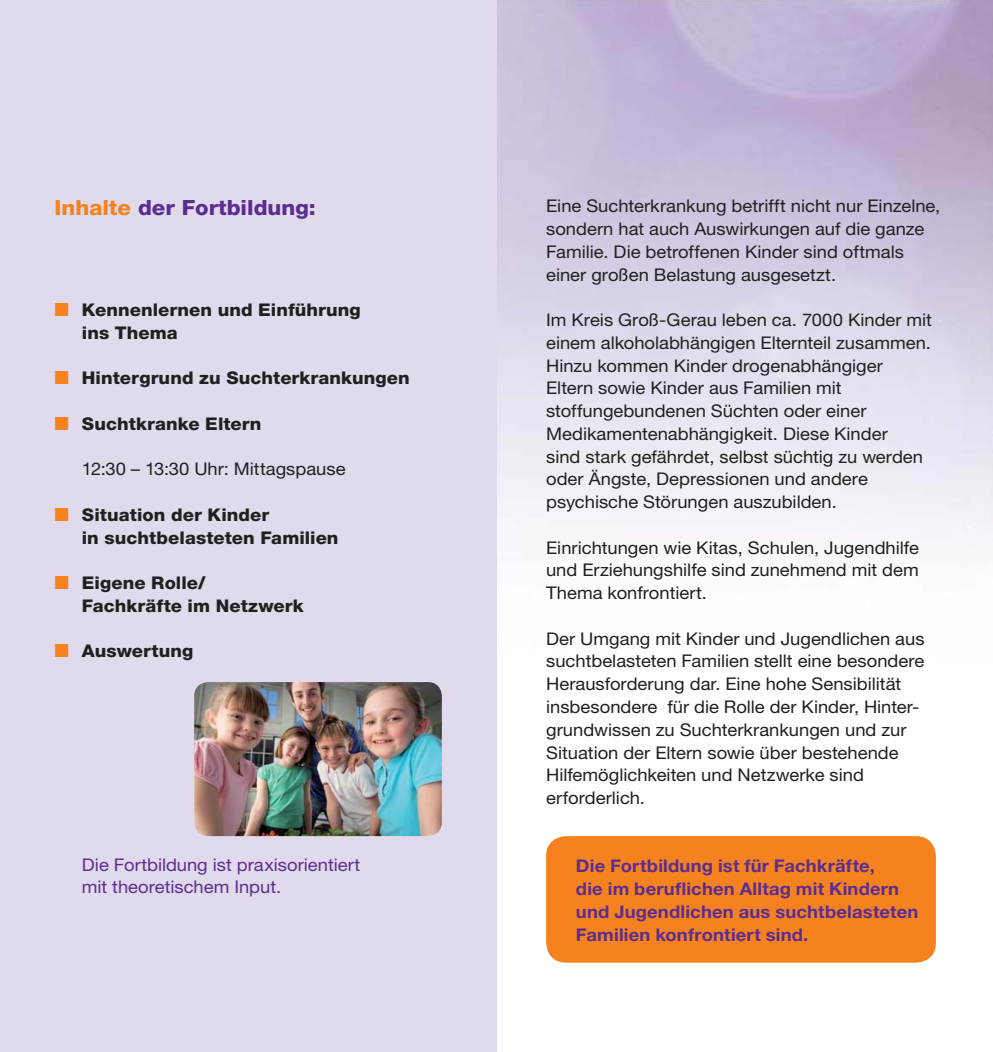
<style>
.page{position:relative;width:993px;height:1052px;background:#fff}
.page>*{position:absolute;margin:0;border:0;box-sizing:border-box;transform-origin:0 0}
.t1{font:800 21px "Helvetica Neue";color:#5c2d91;scale:1.05 1}
.t2{font:17.5px/22.8px "Helvetica Neue";color:#231f20;scale:1.05 1}
.t3{font:800 17.5px/22.8px "Helvetica Neue";letter-spacing:.005em;color:#231f20;scale:1.05 1}
.t4{font:700 17.5px/22.8px "Helvetica Neue";letter-spacing:.01em;color:#5c2d91;scale:1.05 1}
.t5{font:17.5px/22.8px "Helvetica Neue";letter-spacing:-.005em;color:#5c2d91;scale:1.05 1}
.s1{color:#f5821f}
.s2{font-family:"European Pi Three";font-weight:400;color:#f5821f}
</style>
<div class="page">
<img style="left:496px;top:0;width:496px;height:948px">
<div style="left:0;top:0;width:496px;height:1052px;background:#e0daec"></div>
<img style="left:194px;top:682px;width:247px;height:154px;border-radius:14px">
<div style="left:546px;top:836px;width:389px;height:126px;background:#f5821f;border-radius:20px"></div>
<p class="t1" style="left:55px;top:200px;width:250px"><span class="s1">Inhalte</span> der Fortbildung:</p>
<p class="t3" style="left:82px;top:300px;width:267px;text-indent:-27px"><span class="s2">-</span> Kennenlernen und Einführung ins Thema</p>
<p class="t3" style="left:55px;top:368px;width:339px"><span class="s2">-</span> Hintergrund zu Suchterkrankungen</p>
<p class="t3" style="left:55px;top:414px;width:198px"><span class="s2">-</span> Suchtkranke Eltern</p>
<p class="t2" style="left:82px;top:459px;width:252px">12:30 – 13:30 Uhr: Mittagspause</p>
<p class="t3" style="left:82px;top:505px;width:246px;text-indent:-27px"><span class="s2">-</span> Situation der Kinder<br>in suchtbelasteten Familien</p>
<p class="t3" style="left:82px;top:573px;width:212px;text-indent:-27px"><span class="s2">-</span> Eigene Rolle/<br>Fachkräfte im Netzwerk</p>
<p class="t3" style="left:55px;top:641px;width:134px"><span class="s2">-</span> Auswertung</p>
<p class="t5" style="left:82px;top:855px;width:267px">Die Fortbildung ist praxisorientiert mit theoretischem Input.</p>
<p class="t2" style="left:546px;top:196px;width:377px">Eine Suchterkrankung betrifft nicht nur Einzelne, sondern hat auch Auswirkungen auf die ganze Familie. Die betroffenen Kinder sind oftmals einer großen Belastung ausgesetzt.</p>
<p class="t2" style="left:546px;top:310px;width:369px">Im Kreis Groß-Gerau leben ca. 7000 Kinder mit einem alkoholabhängigen Elternteil zusammen.<br>Hinzu kommen Kinder drogenabhängiger Eltern sowie Kinder aus Familien mit stoffungebundenen Süchten oder einer Medikamentenabhängigkeit. Diese Kinder<br>sind stark gefährdet, selbst süchtig zu werden oder Ängste, Depressionen und andere psychische Störungen auszubilden.</p>
<p class="t2" style="left:546px;top:538px;width:356px;text-align:justify">Einrichtungen wie Kitas, Schulen, Jugendhilfe und Erziehungshilfe sind zunehmend mit dem Thema konfrontiert.</p>
<p class="t2" style="left:546px;top:629px;width:362px">Der Umgang mit Kinder und Jugendlichen aus suchtbelasteten Familien stellt eine besondere Herausforderung dar. Eine hohe Sensibilität insbesondere für die Rolle der Kinder, Hinter&shy;grundwissen zu Suchterkrankungen und zur Situation der Eltern sowie über bestehende Hilfemöglichkeiten und Netzwerke sind erforderlich.</p>
<p class="t4" style="left:575px;top:856px;width:327px">Die Fortbildung ist für Fachkräfte,<br>die im beruflichen Alltag mit Kindern und Jugendlichen aus suchtbelasteten Familien konfrontiert sind.</p>
</div>
